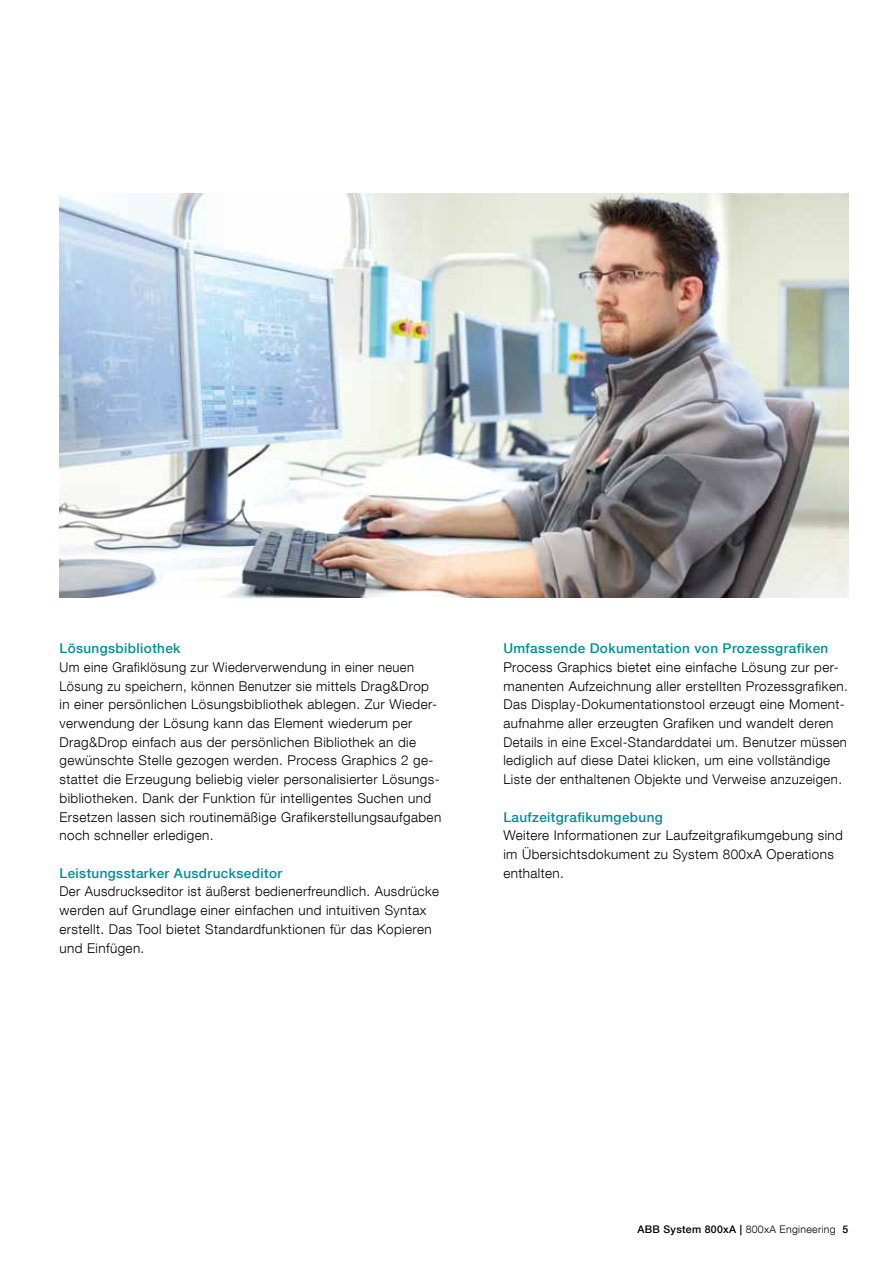
<style>
.page{position:relative;width:893px;height:1263px;background:#fff}
.page>*{position:absolute;margin:0;border:0;box-sizing:border-box;transform-origin:0 0}
.t1{font:300 13.5px/18.8px "Helvetica Neue LT Com";letter-spacing:.03em;color:#000}
.t2{font:300 13.5px/18.8px "Helvetica Neue LT Com";letter-spacing:.03em;color:#000;scale:.96 1}
.t3{font:500 13.5px "Helvetica Neue LT Com";letter-spacing:.03em;color:#008e96}
.t4{font:500 10.5px "Helvetica Neue LT Com";letter-spacing:.03em;color:#000}
.s1{font-weight:300}
</style>
<div class="page">
<img style="left:60px;top:194px;width:788px;height:403px">
<p class="t3" style="left:60px;top:640px;width:123px">Lösungsbibliothek</p>
<p class="t2" style="left:60px;top:657px;width:399px">Um eine Grafiklösung zur Wiederverwendung in einer neuen Lösung zu speichern, können Benutzer sie mittels Drag&amp;Drop in einer persönlichen Lösungsbibliothek ablegen. Zur Wieder&shy;verwendung der Lösung kann das Element wiederum per Drag&amp;Drop einfach aus der persönlichen Bibliothek an die gewünschte Stelle gezogen werden. Process Graphics 2 ge&shy;stattet die Erzeugung beliebig vieler personalisierter Lösungs&shy;bibliotheken. Dank der Funktion für intelligentes Suchen und Ersetzen lassen sich routinemäßige Grafikerstellungsaufgaben noch schneller erledigen.</p>
<p class="t3" style="left:60px;top:865px;width:224px">Leistungsstarker Ausdruckseditor</p>
<p class="t1" style="left:60px;top:882px;width:381px">Der Ausdruckseditor ist äußerst bedienerfreundlich. Ausdrücke werden auf Grundlage einer einfachen und intuitiven Syntax erstellt. Das Tool bietet Standardfunktionen für das Kopieren und Einfügen.</p>
<p class="t3" style="left:503px;top:640px;width:327px">Umfassende Dokumentation von Prozessgrafiken</p>
<p class="t1" style="left:503px;top:657px;width:346px">Process Graphics bietet eine einfache Lösung zur per&shy;manenten Aufzeichnung aller erstellten Prozessgrafiken.<br>Das Display-Dokumentationstool erzeugt eine Moment&shy;aufnahme aller erzeugten Grafiken und wandelt deren Details in eine Excel-Standarddatei um. Benutzer müssen lediglich auf diese Datei klicken, um eine vollständige Liste der enthaltenen Objekte und Verweise anzuzeigen.</p>
<p class="t3" style="left:503px;top:809px;width:161px">Laufzeitgrafikumgebung</p>
<p class="t1" style="left:503px;top:826px;width:341px">Weitere Informationen zur Laufzeitgrafikumgebung sind im Übersichtsdokument zu System 800xA Operations enthalten.</p>
<p class="t4" style="left:637px;top:1223px;width:212px">ABB System 800xA | <span class="s1">800xA Engineering</span> 5</p>
</div>
